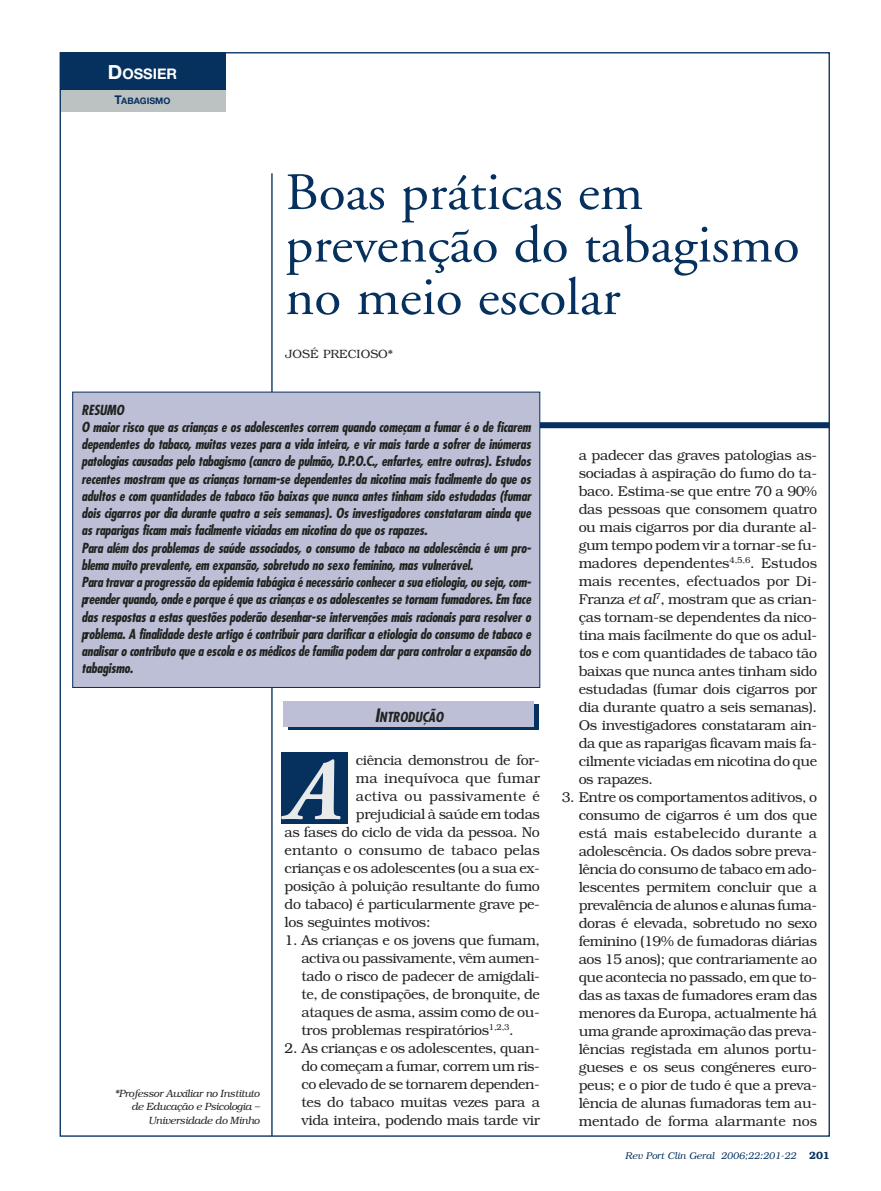
<style>
.page{position:relative;width:881px;height:1191px;background:#fff}
.page>*{position:absolute;margin:0;border:0;box-sizing:border-box;transform-origin:0 0}
.t1{font:italic 700 88.35px "Adobe Garamond";color:#e7e9ea}
.t2{font:52.5px/52.5px "Adobe Garamond";color:#06315f;scale:1.05 1}
.t3{font:700 14.7px "Helvetica Neue";color:#fff}
.t4{font:300 14.25px/18px "Bookman";letter-spacing:-.025em;color:#20231e;text-align:justify}
.t5{font:300 14.25px "Bookman";color:#20231e}
.t6{font:300 14.25px "Bookman";letter-spacing:.01em;color:#20231e}
.t7{font:300 14.25px "Bookman";letter-spacing:.005em;color:#20231e}
.t8{font:italic 700 condensed 13.5px/17.2px "Futura";color:#20231e}
.t9{font:300 12px "Bookman";color:#20231e}
.t10{font:italic 300 10.5px/13.5px "Bookman";letter-spacing:-.025em;color:#20231e;text-align:right}
.t11{font:italic 300 9.75px "Bookman";color:#06315f}
.t12{font:700 9px "Helvetica Neue";color:#06315f}
.s1{font-size:19.5px}
.s2{font-size:12px}
.s3{font-size:18px}
.s4{font-style:italic}
.s5{font-weight:600;font-style:normal;font-size:10.5px}
</style>
<div class="page">
<div style="left:60px;top:52px;width:165px;height:39px;background:#06315f"></div>
<div style="left:60px;top:91px;width:165px;height:21px;background:#bcc1c2"></div>
<hr style="left:271px;top:173px;width:1px;height:963px;background:#06315f">
<div style="left:281px;top:752px;width:67px;height:71px;background:#06315f"></div>
<div style="left:466px;top:422px;width:363px;height:6px;background:#06315f"></div>
<div style="left:73px;top:392px;width:466px;height:295px;background:#bcbfd5"></div>
<div style="left:72px;top:392px;width:468px;height:296px;border:1px solid #06315f"></div>
<div style="left:288px;top:704px;width:250px;height:26px;background:#06315f"></div>
<div style="left:283px;top:701px;width:251px;height:26px;background:#bcbfd5"></div>
<p class="t3" style="left:108px;top:68px;width:71px"><span class="s1">D</span>OSSIER</p>
<p class="t12" style="left:115px;top:98px;width:57px"><span class="s2">T</span>ABAGISMO</p>
<h2 class="t2" style="left:285px;top:171px;width:491px">Boas práticas em prevenção do tabagismo no meio escolar</h2>
<p class="t9" style="left:285px;top:349px;width:109px">JOSÉ PRECIOSO*</p>
<p class="t8" style="left:82px;top:402px;width:453px">RESUMO<br>O maior risco que as crianças e os adolescentes correm quando começam a fumar é o de ficarem dependentes do tabaco, muitas vezes para a vida inteira, e vir mais tarde a sofrer de inúmeras patologias causadas pelo tabagismo (cancro de pulmão, D.P.O.C., enfartes, entre outras). Estudos recentes mostram que as crianças tornam-se dependentes da nicotina mais facilmente do que os adultos e com quantidades de tabaco tão baixas que nunca antes tinham sido estudadas (fumar dois cigarros por dia durante quatro a seis semanas). Os investigadores constataram ainda que as raparigas ficam mais facilmente viciadas em nicotina do que os rapazes.<br>Para além dos problemas de saúde associados, o consumo de tabaco na adolescência é um pro&shy;blema muito prevalente, em expansão, sobretudo no sexo feminino, mas vulnerável.<br>Para travara progressão da epidemia tabágica é necessário conhecera sua etiologia, ou seja, com&shy;preenderquando, onde e porque é que as crianças e os adolescentes se tornam fumadores.Em face das respostas a estas questões poderão desenhar-se intervenções mais racionais para resolver o problema. A finalidade deste artigo é contribuirpara clarificara etiologia do consumo de tabaco e analisaro contributo que a escola e os médicos de família podem darpara controlara expansão do tabagismo.</p>
<p class="t10" style="left:114px;top:1087px;width:147px">*Professor Auxiliar no Instituto de Educação e Psicologia –<br>Universidade do Minho</p>
<p class="t8" style="left:374px;top:709px;width:72px"><span class="s3">I</span>NTRODUÇÃO</p>
<h1 class="t1" style="left:284px;top:755px;width:55px">A</h1>
<p class="t4" style="left:356px;top:752px;width:185px">ciência demonstrou de for-</p>
<p class="t7" style="left:356px;top:772px;width:185px">ma inequívoca que fumar</p>
<p class="t6" style="left:356px;top:790px;width:185px">activa ou passivamente é</p>
<p class="t4" style="left:356px;top:806px;width:185px">prejudicial à saúde em todas</p>
<p class="t4" style="left:284px;top:824px;width:257px">as fases do ciclo de vida da pessoa. No</p>
<p class="t5" style="left:284px;top:844px;width:257px">entanto o consumo de tabaco pelas</p>
<p class="t4" style="left:284px;top:860px;width:257px">crianças e os adolescentes (ou a sua ex-</p>
<p class="t4" style="left:284px;top:878px;width:257px">posição à poluição resultante do fumo</p>
<p class="t4" style="left:284px;top:896px;width:257px">do tabaco) é particularmente grave pe-</p>
<p class="t4" style="left:284px;top:914px;width:147px">los seguintes motivos:</p>
<p class="t4" style="left:301px;top:932px;width:240px;text-indent:-17px">1. As crianças e os jovens que fumam, activa ou passivamente, vêm aumen&shy;tado o risco de padecer de amigdali&shy;te, de constipações, de bronquite, de ataques de asma, assim como de ou&shy;tros problemas respiratórios<sup>1,2,3</sup>.</p>
<p class="t4" style="left:301px;top:1040px;width:240px;text-indent:-17px">2. As crianças e os adolescentes, quan&shy;do começam a fumar, correm um ris&shy;co elevado de se tornarem dependen&shy;tes do tabaco muitas vezes para a vida inteira, podendo mais tarde vir</p>
<p class="t4" style="left:578px;top:447px;width:240px">a padecer das graves patologias as&shy;sociadas à aspiração do fumo do ta&shy;baco. Estima-se que entre 70 a 90% das pessoas que consomem quatro ou mais cigarros por dia durante al&shy;gum tempo podem vir a tornar-se fu&shy;madores dependentes<sup>4,5,6</sup>. Estudos mais recentes, efectuados por Di-Franza <span class="s4">et al</span><sup>7</sup>, mostram que as crian&shy;ças tornam-se dependentes da nico&shy;tina mais facilmente do que os adul&shy;tos e com quantidades de tabaco tão baixas que nunca antes tinham sido estudadas (fumar dois cigarros por dia durante quatro a seis semanas).<br>Os investigadores constataram ain&shy;da que as raparigas ficavam mais fa&shy;cilmente viciadas em nicotina do que os rapazes.</p>
<p class="t4" style="left:578px;top:789px;width:240px;text-indent:-17px">3. Entre os comportamentos aditivos, o consumo de cigarros é um dos que está mais estabelecido durante a adolescência. Os dados sobre preva&shy;lência do consumo de tabaco em ado&shy;lescentes permitem concluir que a prevalência de alunos e alunas fuma&shy;doras é elevada, sobretudo no sexo feminino (19% de fumadoras diárias aos 15 anos); que contrariamente ao que acontecia no passado, em que to&shy;das as taxas de fumadores eram das menores da Europa, actualmente há uma grande aproximação das preva&shy;lências registada em alunos portu&shy;gueses e os seus congéneres euro&shy;peus; e o pior de tudo é que a preva&shy;lência de alunas fumadoras tem au&shy;mentado de forma alarmante nos</p>
<p class="t11" style="left:625px;top:1152px;width:206px">Rev Port Clin Geral 2006;22:201-22 <span class="s5">201</span></p>
</div>
